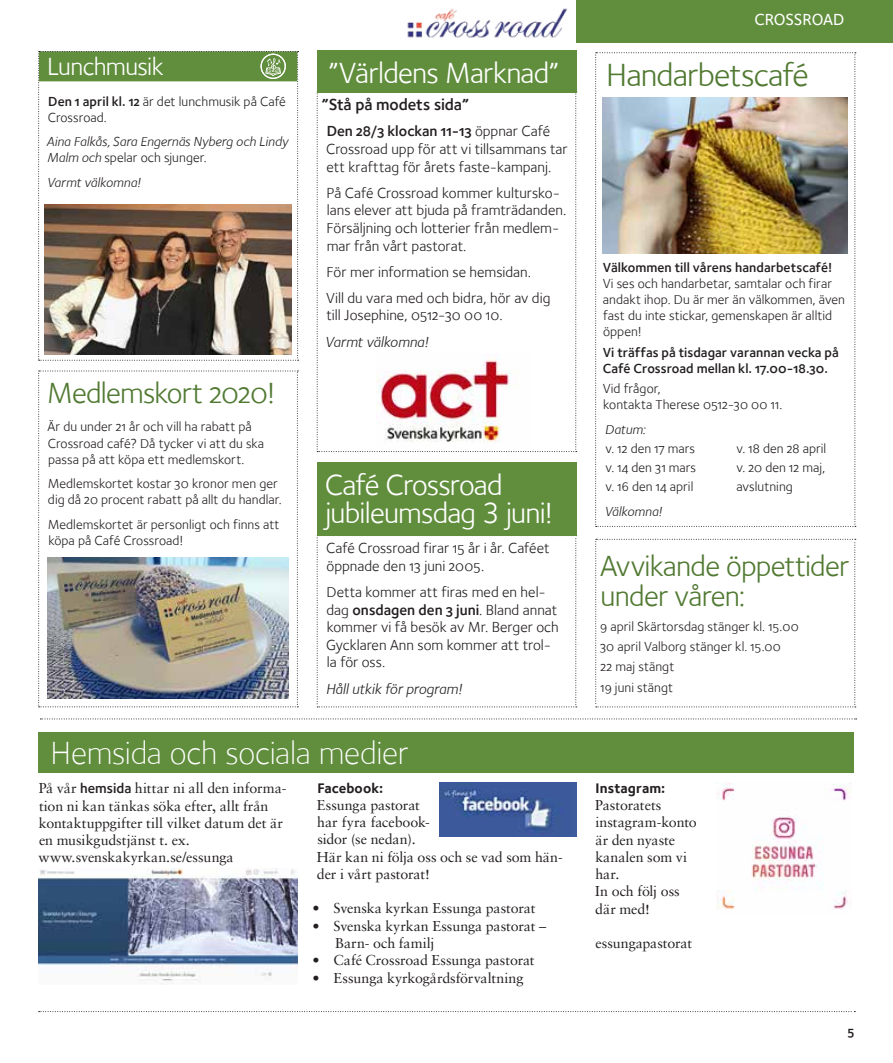
<style>
.page{position:relative;width:893px;height:1063px;background:#fff}
.page>*{position:absolute;margin:0;border:0;box-sizing:border-box;transform-origin:0 0}
.t1{font:33px "Foundry Sterling Light OSF";letter-spacing:-.01em;color:#fff}
.t2{font:33px "Foundry Sterling Book OSF";letter-spacing:-.025em;color:#507931}
.t3{font:30px/28.5px "Foundry Sterling";letter-spacing:-.025em;color:#fff}
.t4{font:30px/30px "Foundry Sterling Book OSF";letter-spacing:-.025em;color:#507931}
.t5{font:25.5px "Foundry Sterling Book OSF";letter-spacing:-.025em;color:#fff}
.t6{font:16.5px "Foundry Sterling Demi OSF";letter-spacing:-.005em;color:#231f20}
.t7{font:500 16.5px "Foundry Sterling";letter-spacing:-.01em;color:#fff}
.t8{font:15px/17.7px "Foundry Sterling Book OSF";color:#231f20}
.t9{font:15px "Foundry Sterling Demi OSF";color:#231f20}
.t10{font:15px "Foundry Sterling Book Italic OSF";letter-spacing:-.005em;color:#231f20}
.t11{font:14.25px/17.2px "Sabon Roman Os F";letter-spacing:-.005em;color:#231f20}
.t12{font:14.25px "Foundry Sterling Bold OSF";letter-spacing:.005em;color:#231f20}
.t13{font:13.5px/16px "Foundry Sterling Book OSF";letter-spacing:.005em;color:#231f20}
.t14{font:13.5px/16px "Foundry Sterling Demi OSF";letter-spacing:.005em;color:#231f20}
.t15{font:13.5px "Foundry Sterling Book Italic OSF";color:#231f20}
.s1{font-family:"Foundry Sterling Demi OSF"}
.s2{font-family:"Foundry Sterling Book Italic OSF"}
.s3{font-family:"Foundry Sterling Book OSF"}
</style>
<div class="page">
<div style="left:576px;top:0;width:317px;height:43px;background:#618e3d"></div>
<svg style="left:40px;top:719px;width:817px;height:1px"></svg>
<svg style="left:39px;top:1011px;width:816px;height:1px"></svg>
<div style="left:38px;top:732px;width:816px;height:40px;background:#618e3d"></div>
<img style="left:439px;top:782px;width:137px;height:54px">
<img style="left:38px;top:868px;width:259px;height:117px">
<img style="left:716px;top:782px;width:135px;height:127px">
<img style="left:407px;top:8px;width:161px;height:30px">
<img style="left:38px;top:51px;width:261px;height:310px">
<svg style="left:317px;top:91px;width:260px;height:361px"></svg>
<svg style="left:317px;top:535px;width:260px;height:173px"></svg>
<div style="left:317px;top:51px;width:259px;height:42px;background:#618e3d"></div>
<div style="left:317px;top:463px;width:259px;height:73px;background:#618e3d"></div>
<svg style="left:595px;top:52px;width:261px;height:475px"></svg>
<img style="left:602px;top:97px;width:245px;height:156px">
<svg style="left:38px;top:371px;width:260px;height:336px"></svg>
<img style="left:48px;top:558px;width:240px;height:140px">
<svg style="left:595px;top:539px;width:261px;height:169px"></svg>
<img style="left:377px;top:354px;width:155px;height:95px">
<h3 class="t5" style="left:47px;top:51px;width:118px">Lunchmusik</h3>
<p class="t13" style="left:48px;top:93px;width:240px"><span class="s1">Den 1 april kl. 12</span> är det lunchmusik på Café<br>Crossroad.</p>
<p class="t15" style="left:47px;top:134px;width:243px">Aina Falkås, Sara Engernäs Nyberg och Lindy</p>
<p class="t13" style="left:47px;top:150px;width:161px"><span class="s2">Malm och</span> spelar och sjunger.</p>
<p class="t15" style="left:47px;top:175px;width:95px">Varmt välkomna!</p>
<h2 class="t4" style="left:47px;top:378px;width:230px">Medlemskort 2020!</h2>
<p class="t13" style="left:48px;top:419px;width:218px">Är du under 21 år och vill ha rabatt på<br>Crossroad café? Då tycker vi att du ska passa på att köpa ett medlemskort.</p>
<p class="t13" style="left:48px;top:476px;width:235px">Medlemskortet kostar 30 kronor men ger dig då 20 procent rabatt på allt du handlar.</p>
<p class="t13" style="left:48px;top:517px;width:233px">Medlemskortet är personligt och finns att köpa på Café Crossroad!</p>
<h2 class="t3" style="left:329px;top:58px;width:231px">”Världens Marknad”</h2>
<p class="t6" style="left:321px;top:95px;width:149px">”Stå på modets sida”</p>
<p class="t9" style="left:327px;top:122px;width:225px">Den 28/3 klockan 11-13 <span class="s3">öppnar Café</span></p>
<p class="t8" style="left:326px;top:140px;width:243px">Crossroad upp för att vi tillsammans tar ett krafttag för årets faste-kampanj.</p>
<p class="t8" style="left:327px;top:184px;width:241px">På Café Crossroad kommer kultursko&shy;lans elever att bjuda på framträdanden.<br>Försäljning och lotterier från medlem&shy;mar från vårt pastorat.</p>
<p class="t8" style="left:326px;top:259px;width:226px;line-height:26.1px">För mer information se hemsidan.<br>Vill du vara med och bidra, hör av dig</p>
<p class="t8" style="left:326px;top:307px;width:178px">till Josephine, 0512-30 00 10.</p>
<p class="t10" style="left:325px;top:333px;width:105px">Varmt välkomna!</p>
<h2 class="t3" style="left:325px;top:470px;width:230px">Café Crossroad jubileumsdag 3 juni!</h2>
<p class="t8" style="left:326px;top:539px;width:225px">Café Crossroad firar 15 år i år. Caféet öppnade den 13 juni 2005.</p>
<p class="t8" style="left:327px;top:583px;width:221px">Detta kommer att firas med en hel-</p>
<p class="t9" style="left:327px;top:601px;width:232px"><span class="s3">dag</span> onsdagen den 3 juni<span class="s3">. Bland annat</span></p>
<p class="t8" style="left:326px;top:618px;width:234px">kommer vi få besök av Mr. Berger och<br>Gycklaren Ann som kommer att trol&shy;la för oss.</p>
<p class="t10" style="left:326px;top:680px;width:138px">Håll utkik för program!</p>
<h1 class="t1" style="left:51px;top:734px;width:360px">Hemsida och sociala medier</h1>
<p class="t11" style="left:39px;top:780px;width:249px">På vår <span class="s1">hemsida</span> hittar ni all den informa&shy;tion ni kan tänkas söka efter, allt från kontaktuppgifter till vilket datum det är en musikgudstjänst t. ex. www.svenskakyrkan.se/essunga</p>
<p class="t12" style="left:317px;top:779px;width:67px">Facebook:</p>
<p class="t11" style="left:317px;top:796px;width:247px">Essunga pastorat<br>har fyra facebook-<br>sidor (se nedan).<br>Här kan ni följa oss och se vad som hän&shy;der i vårt pastorat!</p>
<p class="t11" style="left:313px;top:900px;width:224px">• Svenska kyrkan Essunga pastorat</p>
<p class="t11" style="left:335px;top:917px;width:212px;text-indent:-23px">• Svenska kyrkan Essunga pastorat –<br>Barn- och familj</p>
<p class="t11" style="left:313px;top:952px;width:224px">• Café Crossroad Essunga pastorat</p>
<p class="t11" style="left:313px;top:969px;width:212px">• Essunga kyrkogårdsförvaltning</p>
<p class="t7" style="left:755px;top:10px;width:91px">CROSSROAD</p>
<h1 class="t2" style="left:606px;top:55px;width:204px">Handarbetscafé</h1>
<p class="t14" style="left:603px;top:259px;width:231px">Välkommen till vårens handarbetscafé!</p>
<p class="t13" style="left:603px;top:275px;width:244px">Vi ses och handarbetar, samtalar och firar andakt ihop. Du är mer än välkommen, även fast du inte stickar, gemenskapen är alltid öppen!</p>
<p class="t14" style="left:603px;top:344px;width:238px">Vi träffas på tisdagar varannan vecka på<br>Café Crossroad mellan kl. 17.00-18.30.</p>
<p class="t13" style="left:603px;top:381px;width:181px">Vid frågor,<br>kontakta Therese 0512-30 00 11.</p>
<p class="t15" style="left:605px;top:421px;width:43px">Datum:</p>
<p class="t13" style="left:605px;top:439px;width:92px;line-height:19.2px;text-align:justify">v. 12 den 17 mars v. 14 den 31 mars v. 16 den 14 april</p>
<p class="t13" style="left:736px;top:439px;width:91px;line-height:19.2px;text-align:justify">v. 18 den 28 april v. 20 den 12 maj, avslutning</p>
<p class="t15" style="left:604px;top:504px;width:59px">Välkomna!</p>
<h2 class="t4" style="left:600px;top:551px;width:251px">Avvikande öppettider under våren:</h2>
<p class="t13" style="left:600px;top:616px;width:200px;line-height:20.4px">9 april Skärtorsdag stänger kl. 15.00<br>30 april Valborg stänger kl. 15.00<br>22 maj stängt<br>19 juni stängt</p>
<p class="t12" style="left:596px;top:779px;width:71px">Instagram:</p>
<p class="t11" style="left:595px;top:796px;width:103px">Pastoratets instagram-konto är den nyaste kanalen som vi har.<br>In och följ oss där med!</p>
<p class="t11" style="left:595px;top:934px;width:98px">essungapastorat</p>
<p class="t14" style="left:847px;top:1023px;width:8px">5</p>
</div>
